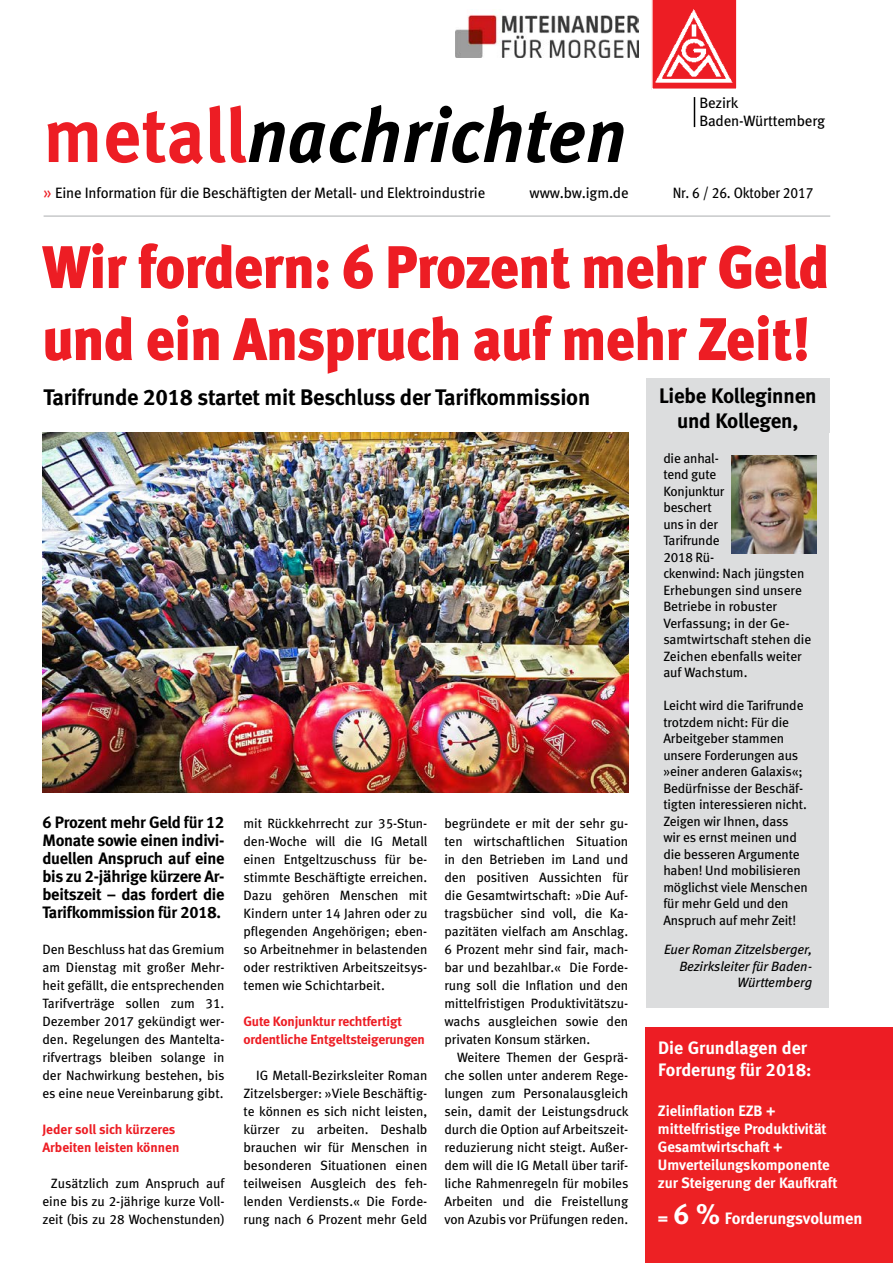
<style>
.page{position:relative;width:893px;height:1263px;background:#fff}
.page>*{position:absolute;margin:0;border:0;box-sizing:border-box;transform-origin:0 0}
.t1{font:italic 700 76.5px "Meta";letter-spacing:.01em;color:#000}
.t2{font:60px/72px "Meta Black LF";letter-spacing:-.01em;color:#ed1d24;scale:.93 1}
.t3{font:22.5px "Meta Bold LF";letter-spacing:-.01em;color:#000}
.t4{font:21px/24px "Meta Bold LF";letter-spacing:-.015em;color:#000;text-align:center}
.t5{font:18px/21.6px "Meta Bold LF";color:#fff}
.t6{font:16.5px/18px "Meta Bold LF";letter-spacing:-.015em;color:#000;text-align:justify}
.t7{font:16.5px "Meta Bold LF";letter-spacing:-.01em;color:#fff}
.t8{font:15px/18px "Meta Bold LF";letter-spacing:-.005em;color:#fff}
.t9{font:15px/18px "Meta";letter-spacing:-.01em;color:#000}
.t10{font:15px "Meta Book LF";letter-spacing:-.01em;color:#000;scale:.92 1}
.t11{font:13.5px/18px "Meta Book LF";letter-spacing:-.01em;color:#000;text-align:justify}
.t12{font:13.5px/18px "Meta Bold LF";letter-spacing:-.01em;color:#ed1d24}
.t13{font:italic 13.5px/16.5px "Meta Book LF";color:#000;text-align:right}
.s1{font-style:normal;color:#ed1d24}
.s2{font-size:16.5px;color:#ed1d24}
.s3{font-size:28.5px}
</style>
<div class="page">
<hr style="left:694px;top:97px;width:1px;height:30px;background:#000">
<hr style="left:44px;top:215px;width:786px;height:2px;background:#c7c8ca">
<div style="left:646px;top:378px;width:183px;height:55px;background:#dcddde"></div>
<svg style="left:651px;top:0;width:86px;height:90px"></svg>
<img style="left:43px;top:433px;width:585px;height:359px">
<img style="left:455px;top:14px;width:184px;height:43px">
<div style="left:646px;top:433px;width:183px;height:575px;background:#dcddde"></div>
<img style="left:731px;top:455px;width:85px;height:98px">
<div style="left:645px;top:1027px;width:248px;height:85px;background:#ed1d24"></div>
<div style="left:645px;top:1080px;width:248px;height:183px;background:#ed2124"></div>
<p class="t9" style="left:699px;top:94px;width:127px">Bezirk<br>Baden-Württemberg</p>
<h1 class="t1" style="left:44px;top:87px;width:584px"><span class="s1">metall</span>nachrichten</h1>
<p class="t9" style="left:44px;top:183px;width:443px"><span class="s2">»</span> Eine Information für die Beschäftigten der Metall- und Elektroindustrie</p>
<p class="t9" style="left:530px;top:183px;width:100px">www.bw.igm.de</p>
<p class="t10" style="left:673px;top:183px;width:154px">Nr. 6 / 26. Oktober 2017</p>
<h2 class="t2" style="left:42px;top:231px;width:847px">Wir fordern: 6 Prozent mehr Geld und ein Anspruch auf mehr Zeit!</h2>
<h3 class="t4" style="left:659px;top:384px;width:159px">Liebe Kolleginnen und Kollegen,</h3>
<h3 class="t3" style="left:43px;top:383px;width:548px">Tarifrunde 2018 startet mit Beschluss der Tarifkommission</h3>
<p class="t6" style="left:42px;top:813px;width:183px">6 Prozent mehr Geld für 12<br>Monate sowie einen indivi&shy;duellen Anspruch auf eine bis zu 2-jährige kürzere Ar&shy;beitszeit – das fordert die Tarifkommission für 2018.</p>
<p class="t11" style="left:42px;top:940px;width:184px">Den Beschluss hat das Gremium am Dienstag mit großer Mehr&shy;heit gefällt, die entsprechenden Tarifverträge sollen zum 31.<br>Dezember 2017 gekündigt wer&shy;den. Regelungen des Mantelta&shy;rifvertrags bleiben solange in der Nachwirkung bestehen, bis es eine neue Vereinbarung gibt.</p>
<p class="t12" style="left:42px;top:1120px;width:138px">Jeder soll sich kürzeres<br>Arbeiten leisten können</p>
<p class="t11" style="left:42px;top:1174px;width:184px;text-indent:9px">Zusätzlich zum Anspruch auf eine bis zu 2-jährige kurze Voll&shy;zeit (bis zu 28 Wochenstunden)</p>
<p class="t11" style="left:243px;top:814px;width:186px">mit Rückkehrrecht zur 35-Stun&shy;den-Woche will die IG Metall einen Entgeltzuschuss für be&shy;stimmte Beschäftigte erreichen.<br>Dazu gehören Menschen mit Kindern unter 14 Jahren oder zu pflegenden Angehörigen; eben&shy;so Arbeitnehmer in belastenden oder restriktiven Arbeitszeitsys&shy;temen wie Schichtarbeit.</p>
<p class="t12" style="left:243px;top:1012px;width:183px">Gute Konjunktur rechtfertigt ordentliche Entgeltsteigerungen</p>
<p class="t11" style="left:243px;top:1066px;width:185px;text-indent:13px">IG Metall-Bezirksleiter Roman Zitzelsberger: »Viele Beschäftig&shy;te können es sich nicht leisten, kürzer zu arbeiten. Deshalb brauchen wir für Menschen in besonderen Situationen einen teilweisen Ausgleich des feh&shy;lenden Verdiensts.« Die Forde&shy;rung nach 6 Prozent mehr Geld</p>
<p class="t11" style="left:444px;top:814px;width:185px">begründete er mit der sehr gu&shy;ten wirtschaftlichen Situation in den Betrieben im Land und den positiven Aussichten für die Gesamtwirtschaft: »Die Auf&shy;tragsbücher sind voll, die Ka&shy;pazitäten vielfach am Anschlag.<br>6 Prozent mehr sind fair, mach&shy;bar und bezahlbar.« Die Forde&shy;rung soll die Inflation und den mittelfristigen Produktivitätszu&shy;wachs ausgleichen sowie den privaten Konsum stärken.</p>
<p class="t11" style="left:444px;top:1048px;width:186px;text-indent:13px">Weitere Themen der Gesprä&shy;che sollen unter anderem Rege&shy;lungen zum Personalausgleich sein, damit der Leistungsdruck durch die Option auf Arbeitszeit&shy;reduzierung nicht steigt. Außer&shy;dem will die IG Metall über tarif&shy;liche Rahmenregeln für mobiles Arbeiten und die Freistellung von Azubis vor Prüfungen reden.</p>
<p class="t11" style="left:663px;top:450px;width:149px;line-height:16.5px;text-align:left">die anhal-<br>tend gute<br>Konjunktur<br>beschert<br>uns in der<br>Tarifrunde<br>2018 Rü-<br>ckenwind: Nach jüngsten<br>Erhebungen sind unsere<br>Betriebe in robuster<br>Verfassung; in der Ge&shy;samtwirtschaft stehen die<br>Zeichen ebenfalls weiter auf Wachstum.</p>
<p class="t11" style="left:663px;top:697px;width:146px;line-height:16.5px;text-align:left">Leicht wird die Tarifrunde trotzdem nicht: Für die<br>Arbeitgeber stammen unsere Forderungen aus »einer anderen Galaxis«;<br>Bedürfnisse der Beschäf&shy;tigten interessieren nicht.<br>Zeigen wir Ihnen, dass wir es ernst meinen und die besseren Argumente haben! Und mobilisieren möglichst viele Menschen für mehr Geld und den<br>Anspruch auf mehr Zeit!</p>
<p class="t13" style="left:664px;top:941px;width:150px">Euer Roman Zitzelsberger,<br>Bezirksleiter für Baden-<br>Württemberg</p>
<h3 class="t5" style="left:658px;top:1037px;width:155px">Die Grundlagen der<br>Forderung für 2018:</h3>
<p class="t8" style="left:658px;top:1101px;width:181px">Zielinflation EZB + mittelfristige Produktivität<br>Gesamtwirtschaft +<br>Umverteilungskomponente zur Steigerung der Kaufkraft</p>
<p class="t7" style="left:658px;top:1208px;width:206px">= <span class="s3">6 %</span> Forderungsvolumen</p>
</div>
